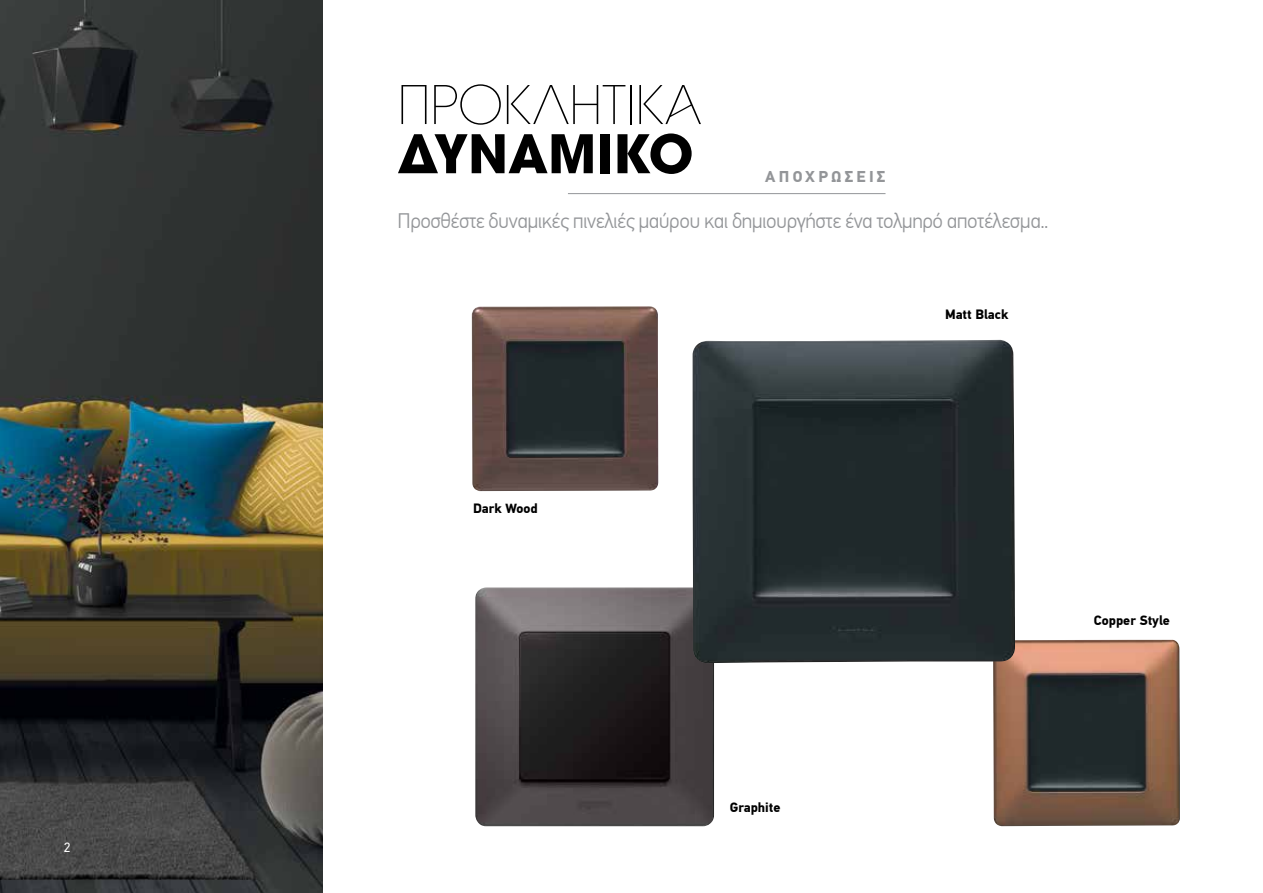
<style>
.page{position:relative;width:1263px;height:893px;background:#fff}
.page>*{position:absolute;margin:0;border:0;box-sizing:border-box;transform-origin:0 0}
.t1{font:200 52.8px "ITC Avant Garde W1 G";color:#000}
.t2{font:700 52.8px "ITC Avant Garde W1 G";color:#000}
.t3{font:300 21px "PF Din Text Pro";letter-spacing:-.025em;color:#939598}
.t4{font:700 15.6px "PF Din Text Pro";letter-spacing:.21em;color:#939598}
.t5{font:700 13.5px "PF Din Text Pro";color:#000}
.t6{font:13.5px "PF Din Text Pro";color:#fff}
</style>
<div class="page">
<img style="left:475px;top:587px;width:239px;height:239px">
<img style="left:993px;top:640px;width:187px;height:186px">
<img style="left:0;top:0;width:323px;height:893px">
<img style="left:692px;top:340px;width:323px;height:323px">
<img style="left:472px;top:306px;width:186px;height:185px">
<hr style="left:568px;top:193px;width:317px;height:1px;background:#939598">
<svg style="left:665px;top:85px;width:36px;height:39px"></svg>
<p class="t6" style="left:64px;top:840px;width:8px">2</p>
<h1 class="t1" style="left:397px;top:71px;width:267px">ΠΡΟΚΛΗΤΙΚ</h1>
<h1 class="t2" style="left:397px;top:118px;width:297px">ΔΥΝΑΜΙΚΟ</h1>
<p class="t4" style="left:765px;top:167px;width:122px">ΑΠΟΧΡΩΣΕΙΣ</p>
<p class="t3" style="left:398px;top:209px;width:652px">Προσθέστε δυναμικές πινελιές μαύρου και δημιουργήστε ένα τολμηρό αποτέλεσμα..</p>
<p class="t5" style="left:945px;top:306px;width:65px">Matt Black</p>
<p class="t5" style="left:473px;top:500px;width:66px">Dark Wood</p>
<p class="t5" style="left:730px;top:799px;width:52px">Graphite</p>
<p class="t5" style="left:1094px;top:612px;width:78px">Copper Style</p>
</div>
